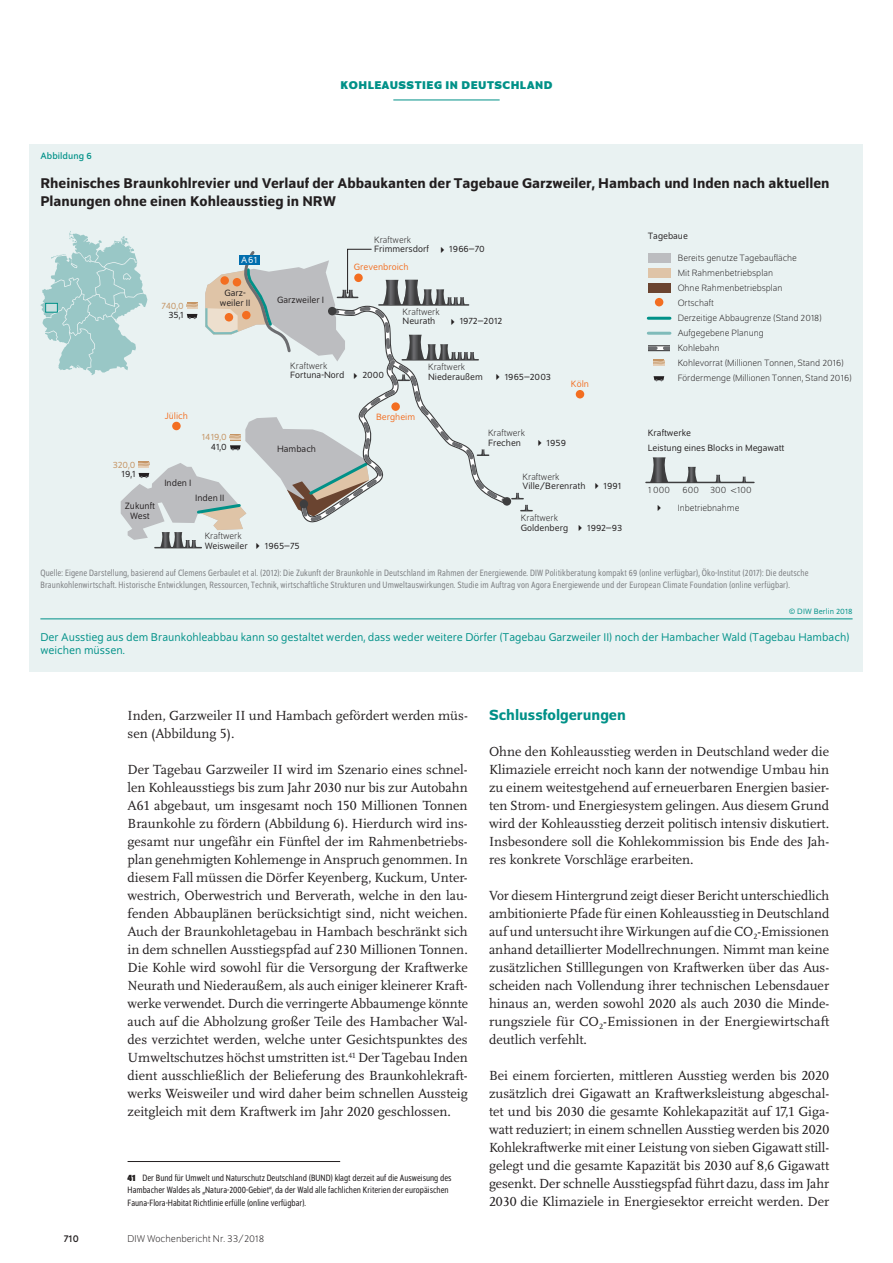
<style>
.page{position:relative;width:893px;height:1263px;background:#fff}
.page>*{position:absolute;margin:0;border:0;box-sizing:border-box;transform-origin:0 0}
.t1{font:500 15.75px "Schumpeter";color:#009188}
.t2{font:500 15px/18px "Schumpeter";color:#231f20}
.t3{font:13.8px/18px "Scala Pro";color:#231f20;text-align:justify}
.t4{font:12px/13.5px "Schumpeter Blond";color:#009188}
.t5{font:700 12px "Schumpeter";letter-spacing:.04em;color:#009188}
.t6{font:300 10.5px "Schumpeter";color:#231f20}
.t7{font:10.5px "Schumpeter";color:#231f20}
.t8{font:semi-condensed 9.75px/12px "Schumpeter Blond";letter-spacing:.01em;color:#808285}
.t9{font:300 9.75px/15px "Schumpeter";color:#231f20}
.t10{font:9.75px/9.8px "Schumpeter Blond";color:#231f20;text-align:center}
.t11{font:semi-condensed 9.75px/12.8px "Schumpeter Blond";color:#231f20}
.t12{font:9.75px "Schumpeter Blond";color:#f36e21}
.t13{font:9.75px "Schumpeter Blond";letter-spacing:-.005em;color:#c59565}
.t14{font:9.75px "Schumpeter";letter-spacing:.01em;color:#009188}
.t15{font:9.75px "Schumpeter Blond";color:#fff}
.t16{font:8.25px "Schumpeter Blond";letter-spacing:.01em;color:#009188}
.s1{font-family:"Schumpeter";font-weight:700}
</style>
<div class="page">
<hr style="left:393px;top:100px;width:107px;height:1px;background:#009188">
<hr style="left:128px;top:1161px;width:212px;height:1px;background:#231f20">
<div style="left:30px;top:144px;width:833px;height:527px;background:#e9f2f2"></div>
<div style="left:576px;top:390px;width:8px;height:8px;background:#f36e21;border-radius:50%"></div>
<div style="left:648px;top:253px;width:22px;height:9px;background:#bcbdc0"></div>
<div style="left:648px;top:268px;width:22px;height:9px;background:#dfc4a7"></div>
<div style="left:648px;top:283px;width:22px;height:9px;background:#6a4430"></div>
<div style="left:655px;top:298px;width:8px;height:8px;background:#f36e21;border-radius:50%"></div>
<hr style="left:648px;top:317px;width:22px;height:3px;background:#009188">
<hr style="left:648px;top:332px;width:22px;height:3px;background:#7fbbba">
<div style="left:648px;top:345px;width:22px;height:6px;background:#575859"></div>
<svg style="left:648px;top:346px;width:22px;height:4px"></svg>
<hr style="left:646px;top:482px;width:108px;height:1px;background:#3e3e3f">
<svg style="left:686px;top:467px;width:11px;height:15px"></svg>
<svg style="left:715px;top:475px;width:6px;height:7px"></svg>
<svg style="left:650px;top:457px;width:18px;height:25px"></svg>
<svg style="left:742px;top:477px;width:4px;height:5px"></svg>
<svg style="left:654px;top:376px;width:10px;height:5px"></svg>
<svg style="left:654px;top:360px;width:10px;height:6px"></svg>
<svg style="left:41px;top:231px;width:491px;height:317px"></svg>
<hr style="left:40px;top:618px;width:813px;height:1px;background:#009188">
<p class="t5" style="left:340px;top:79px;width:213px">KOHLEAUSSTIEG IN DEUTSCHLAND</p>
<p class="t14" style="left:40px;top:151px;width:53px">Abbildung 6</p>
<p class="t2" style="left:40px;top:174px;width:791px">Rheinisches Braunkohlrevier und Verlauf der Abbaukanten der Tagebaue Garzweiler, Hambach und Inden nach aktuellen<br>Planungen ohne einen Kohleausstieg in NRW</p>
<p class="t13" style="left:162px;top:301px;width:23px">740,0</p>
<p class="t10" style="left:168px;top:311px;width:17px">35,1</p>
<p class="t12" style="left:165px;top:411px;width:25px">Jülich</p>
<p class="t15" style="left:241px;top:255px;width:17px">A61</p>
<p class="t10" style="left:220px;top:289px;width:32px">Garz&shy;weiler II</p>
<p class="t9" style="left:374px;top:232px;width:39px">Kraftwerk</p>
<p class="t10" style="left:374px;top:245px;width:112px">Frimmersdorf ✔ 1966–70</p>
<p class="t10" style="left:277px;top:295px;width:48px">Garzweiler I</p>
<p class="t12" style="left:354px;top:263px;width:56px">Grevenbroich</p>
<p class="t9" style="left:290px;top:358px;width:39px">Kraftwerk</p>
<p class="t10" style="left:290px;top:371px;width:95px">Fortuna-Nord ✔ 2000</p>
<p class="t9" style="left:403px;top:304px;width:39px">Kraftwerk</p>
<p class="t10" style="left:403px;top:317px;width:34px">Neurath</p>
<p class="t10" style="left:448px;top:317px;width:56px">✔ 1972–2012</p>
<p class="t9" style="left:428px;top:360px;width:39px">Kraftwerk</p>
<p class="t10" style="left:428px;top:372px;width:124px">Niederaußem ✔ 1965–2003</p>
<p class="t12" style="left:376px;top:412px;width:41px">Bergheim</p>
<p class="t12" style="left:571px;top:379px;width:20px">Köln</p>
<p class="t13" style="left:113px;top:460px;width:24px">320,0</p>
<p class="t10" style="left:122px;top:470px;width:15px">19,1</p>
<p class="t10" style="left:125px;top:501px;width:32px">Zukunft<br>West</p>
<p class="t10" style="left:164px;top:479px;width:29px">Inden I</p>
<p class="t13" style="left:202px;top:432px;width:26px">1419,0</p>
<p class="t10" style="left:211px;top:442px;width:17px">41,0</p>
<p class="t10" style="left:195px;top:494px;width:31px">Inden II</p>
<p class="t10" style="left:277px;top:444px;width:41px">Hambach</p>
<p class="t9" style="left:205px;top:529px;width:39px">Kraftwerk</p>
<p class="t10" style="left:205px;top:541px;width:45px">Weisweiler</p>
<p class="t10" style="left:253px;top:541px;width:48px">✔ 1965–75</p>
<p class="t9" style="left:488px;top:426px;width:39px">Kraftwerk</p>
<p class="t10" style="left:488px;top:438px;width:35px">Frechen</p>
<p class="t10" style="left:535px;top:438px;width:33px">✔ 1959</p>
<p class="t9" style="left:522px;top:469px;width:39px">Kraftwerk</p>
<p class="t10" style="left:522px;top:481px;width:100px">Ville/Berenrath ✔ 1991</p>
<p class="t9" style="left:521px;top:511px;width:39px">Kraftwerk</p>
<p class="t10" style="left:521px;top:523px;width:103px">Goldenberg ✔ 1992–93</p>
<p class="t10" style="left:648px;top:231px;width:42px">Tagebaue</p>
<p class="t9" style="left:678px;top:266px;width:106px">Mit Rahmenbetriebsplan<br>Ohne Rahmenbetriebsplan</p>
<p class="t9" style="left:678px;top:251px;width:121px">Bereits genutze Tagebaufläche</p>
<p class="t9" style="left:678px;top:296px;width:146px">Ortschaft<br>Derzeitige Abbaugrenze (Stand 2018)<br>Aufgegebene Planung<br>Kohlebahn</p>
<p class="t9" style="left:678px;top:356px;width:176px">Kohlevorrat (Millionen Tonnen, Stand 2016)<br>Fördermenge (Millionen Tonnen, Stand 2016)</p>
<p class="t10" style="left:648px;top:426px;width:138px;line-height:15px;text-align:left">Kraftwerke<br>Leistung eines Blocks in Megawatt</p>
<p class="t9" style="left:648px;top:483px;width:23px">1 000</p>
<p class="t9" style="left:683px;top:483px;width:71px">600 300 &lt;100</p>
<p class="t9" style="left:654px;top:501px;width:87px">✔ Inbetriebnahme</p>
<p class="t8" style="left:40px;top:567px;width:770px">Quelle: Eigene Darstellung, basierend auf Clemens Gerbaulet et al. (2012): Die Zukunft der Braunkohle in Deutschland im Rahmen der Energiewende. DIW Politikberatung kompakt 69 (online verfügbar), Öko-Institut (2017): Die deutsche<br>Braunkohlen wirtschaft. Historische Entwicklungen, Ressourcen, Technik, wirtschaftliche Strukturen und Umweltauswirkungen. Studie im Auftrag von Agora Energiewende und der European Climate Foundation (online verfügbar).</p>
<p class="t16" style="left:789px;top:608px;width:65px">© DIW Berlin 2018</p>
<p class="t4" style="left:40px;top:630px;width:811px">Der Ausstieg aus dem Braunkohleabbau kann so gestaltet werden, dass weder weitere Dörfer (Tagebau Garzweiler II) noch der Hambacher Wald (Tagebau Hambach) weichen müssen.</p>
<p class="t3" style="left:128px;top:706px;width:342px">Inden, Garzweiler II und Hambach gefördert werden müs&shy;sen (Abbildung 5).</p>
<p class="t3" style="left:128px;top:760px;width:342px">Der Tagebau Garzweiler II wird im Szenario eines schnel&shy;len Kohleausstiegs bis zum Jahr 2030 nur bis zur Autobahn A61 abgebaut, um insgesamt noch 150 Millionen Tonnen Braunkohle zu fördern (Abbildung 6). Hierdurch wird ins&shy;gesamt nur ungefähr ein Fünftel der im Rahmenbetriebs&shy;plan genehmigten Kohlemenge in Anspruch genommen. In diesem Fall müssen die Dörfer Keyenberg, Kuckum, Unter&shy;westrich, Oberwestrich und Berverath, welche in den lau&shy;fenden Abbauplänen berücksichtigt sind, nicht weichen.<br>Auch der Braunkohletagebau in Hambach beschränkt sich in dem schnellen Ausstiegspfad auf 230 Millionen Tonnen.<br>Die Kohle wird sowohl für die Versorgung der Kraftwerke Neurath und Niederaußem, als auch einiger kleinerer Kraft&shy;werke verwendet. Durch die verringerte Abbaumenge könnte auch auf die Abholzung großer Teile des Hambacher Wal&shy;des verzichtet werden, welche unter Gesichtspunktes des Umweltschutzes höchst umstritten ist.<sup>41</sup> Der Tagebau Inden dient ausschließlich der Belieferung des Braunkohlekraft&shy;werks Weisweiler und wird daher beim schnellen Aussteig zeitgleich mit dem Kraftwerk im Jahr 2020 geschlossen.</p>
<p class="t11" style="left:128px;top:1171px;width:326px"><span class="s1">41</span> Der Bund für Umwelt und Naturschutz Deutschland (BUND) klagt derzeit auf die Ausweisung des<br>Hambacher Waldes als „Natura-2000-Gebiet“, da der Wald alle fachlichen Kriterien der europäischen<br>Fauna-Flora-Habitat Richtlinie erfülle (online verfügbar).</p>
<p class="t7" style="left:64px;top:1233px;width:17px">710</p>
<p class="t6" style="left:128px;top:1234px;width:138px">DIW Wochenbericht Nr. 33/2018</p>
<p class="t1" style="left:489px;top:706px;width:138px">Schlussfolgerungen</p>
<p class="t3" style="left:489px;top:742px;width:342px">Ohne den Kohleausstieg werden in Deutschland weder die Klimaziele erreicht noch kann der notwendige Umbau hin zu einem weitestgehend auf erneuerbaren Energien basier&shy;ten Strom- und Energiesystem gelingen. Aus diesem Grund wird der Kohleausstieg derzeit politisch intensiv diskutiert.<br>Insbesondere soll die Kohlekommission bis Ende des Jah&shy;res konkrete Vorschläge erarbeiten.</p>
<p class="t3" style="left:489px;top:886px;width:342px">Vor diesem Hintergrund zeigt dieser Bericht unterschiedlich ambitionierte Pfade für einen Kohleausstieg in Deutschland auf und untersucht ihre Wirkungen auf die CO<sub>2</sub>-Emissionen anhand detaillierter Modellrechnungen. Nimmt man keine zusätzlichen Stilllegungen von Kraftwerken über das Aus&shy;scheiden nach Vollendung ihrer technischen Lebensdauer hinaus an, werden sowohl 2020 als auch 2030 die Minde&shy;rungsziele für CO<sub>2</sub>-Emissionen in der Energiewirtschaft deutlich verfehlt.</p>
<p class="t3" style="left:489px;top:1066px;width:342px">Bei einem forcierten, mittleren Ausstieg werden bis 2020 zusätzlich drei Gigawatt an Kraftwerksleistung abgeschal&shy;tet und bis 2030 die gesamte Kohle kapazität auf 17,1 Giga&shy;watt reduziert; in einem schnellen Ausstieg werden bis 2020<br>Kohlekraftwerke mit einer Leistung von sieben Gigawatt still&shy;gelegt und die gesamte Kapazität bis 2030 auf 8,6 Gigawatt gesenkt. Der schnelle Ausstiegspfad führt dazu, dass im Jahr 2030 die Klimaziele in Energiesektor erreicht werden. Der</p>
</div>
